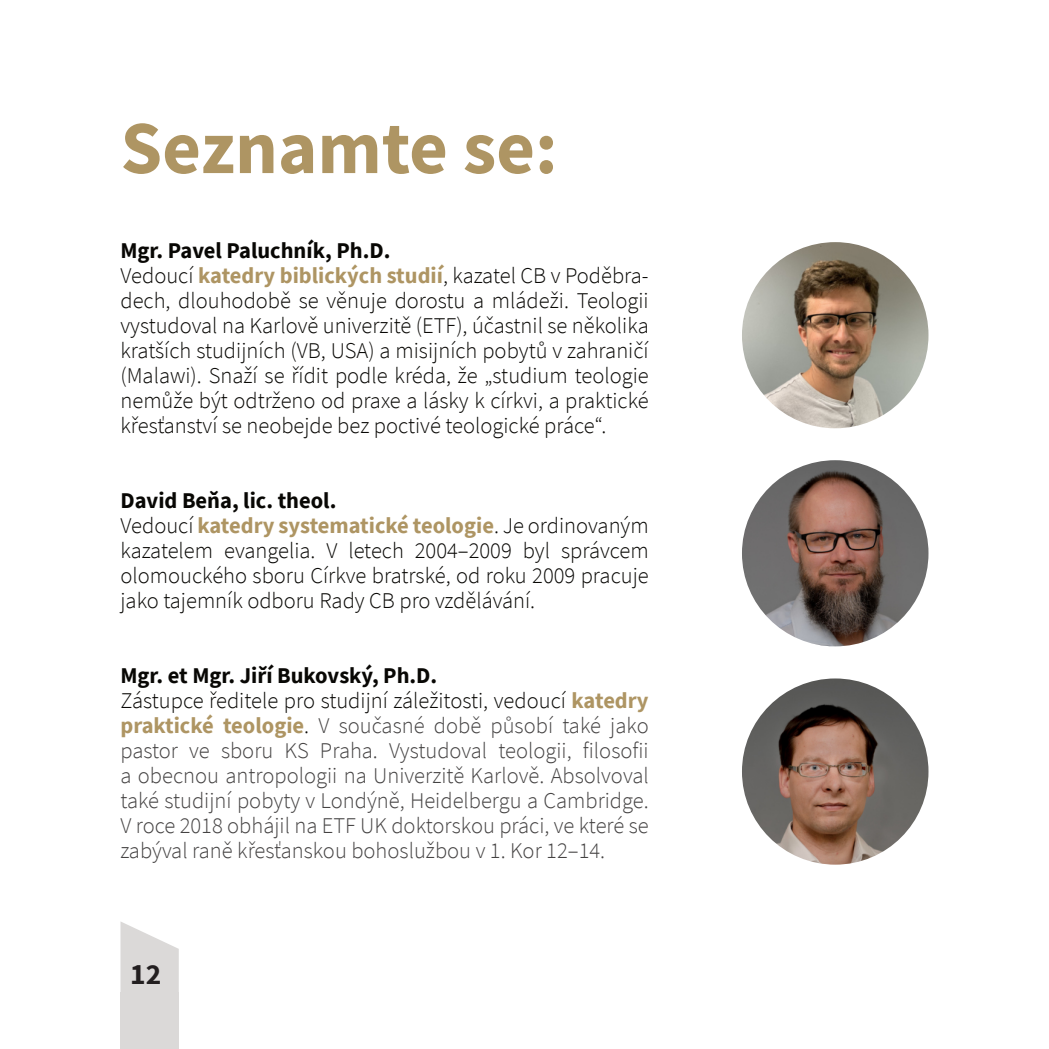
<style>
.page{position:relative;width:1049px;height:1049px;background:#fff}
.page>*{position:absolute;margin:0;border:0;box-sizing:border-box;transform-origin:0 0}
.t1{font:700 75px "Source Sans Pro";color:#ae9563}
.t2{font:700 29.5px "Source Sans Pro";color:#231f20}
.t3{font:300 22.5px/25px "Source Sans Pro";color:#080704}
.t4{font:300 22.5px/25px "Source Sans Pro";color:#444242}
.s1{font-weight:700}
.s2{font-weight:700;color:#ae9563}
.s3{font-weight:700;color:#080704}
.s4{color:#080704}
</style>
<div class="page">
<img style="left:742px;top:242px;width:186px;height:186px;border-radius:50%">
<img style="left:742px;top:678px;width:186px;height:187px;border-radius:50%">
<img style="left:742px;top:460px;width:186px;height:186px;border-radius:50%">
<svg style="left:120px;top:922px;width:59px;height:70px"></svg>
<div style="left:120px;top:992px;width:59px;height:57px;background:#dbd9d8"></div>
<h1 class="t1" style="left:120px;top:117px;width:439px">Seznamte se:</h1>
<p class="t3" style="left:120px;top:240px;width:530px"><span class="s1">Mgr. Pavel Paluchník, Ph.D.<br></span>Vedoucí <span class="s2">katedry biblických studií</span>, kazatel CB v Poděbra&shy;dech, dlouhodobě se věnuje dorostu a mládeži. Teologii vystudoval na Karlově univerzitě (ETF), účastnil se několika kratších studijních (VB, USA) a misijních pobytů v zahraničí (Malawi). Snaží se řídit podle kréda, že „studium teologie nemůže být odtrženo od praxe a lásky k církvi, a praktické křesťanství se neobejde bez poctivé teologické práce“.</p>
<p class="t3" style="left:120px;top:490px;width:530px"><span class="s1">David Beňa, lic. theol.<br></span>Vedoucí <span class="s2">katedry systematické teologie</span>. Je ordinovaným kazatelem evangelia. V letech 2004–2009 byl správcem olomouckého sboru Církve bratrské, od roku 2009 pracuje jako tajemník odboru Rady CB pro vzdělávání.</p>
<p class="t4" style="left:120px;top:665px;width:530px"><span class="s3">Mgr. et Mgr. Jiří Bukovský, Ph.D.<br></span><span class="s4">Zástupce ředitele pro studijní záležitosti, vedoucí</span> <span class="s2">katedry praktické teologie</span><span class="s4">.</span> V současné době působí také jako pastor ve sboru KS Praha. Vystudoval teologii, filosofii a obecnou antropologii na Univerzitě Karlově. Absolvoval také studijní pobyty v Londýně, Heidelbergu a Cambridge.<br>V roce 2018 obhájil na ETF UK doktorskou práci, ve které se zabýval raně křesťanskou bohoslužbou v 1. Kor 12–14.</p>
<h2 class="t2" style="left:130px;top:962px;width:33px">12</h2>
</div>
